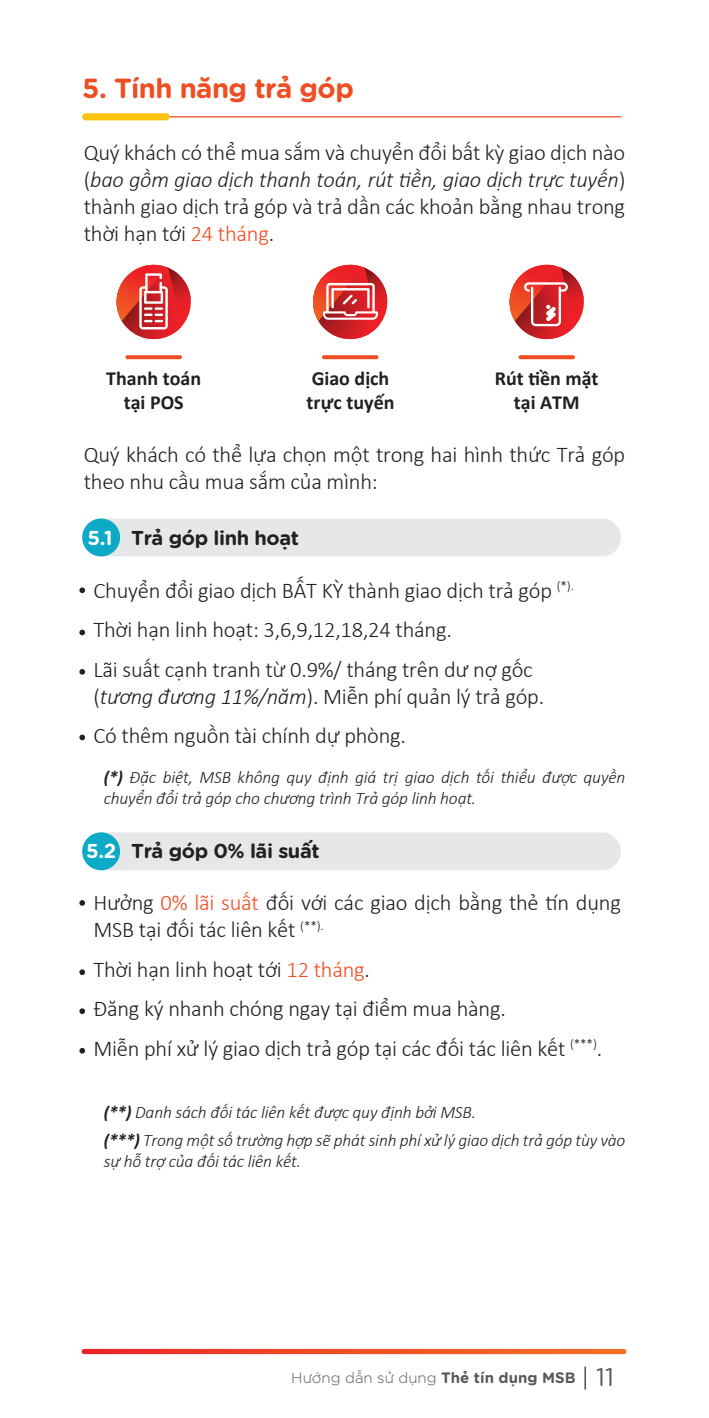
<style>
.page{position:relative;width:709px;height:1418px;background:#fff}
.page>*{position:absolute;margin:0;border:0;box-sizing:border-box;transform-origin:0 0}
.t1{font:700 27.5px "SVN Gotham Rounded";letter-spacing:-.02em;color:#f04d22}
.t2{font:300 22.5px/27px "Calibri";letter-spacing:-.01em;color:#231f20}
.t3{font:700 20px/24px "Calibri";color:#231f20;text-align:center}
.t4{font:700 20px "SVN Gotham Rounded";letter-spacing:-.02em;color:#231f20}
.t5{font:italic 300 17.5px/21px "Calibri";letter-spacing:-.01em;color:#231f20}
.t6{font:300 15px "SVN Gotham Rounded";color:#58595b}
.s1{font-style:italic}
.s2{color:#f04d22}
.s3{color:#fff}
.s4{font-weight:700}
.s5{font-weight:400;font-size:25px}
</style>
<div class="page">
<svg style="left:584px;top:1366px;width:2px;height:23px"></svg>
<hr style="left:137px;top:116px;width:484px;height:1px;background:#f04d22">
<div style="left:82px;top:113px;width:88px;height:7px;background:#fec210;border-radius:4px"></div>
<div style="left:82px;top:518px;width:539px;height:38px;background:#e6e7e9;border-radius:19px"></div>
<div style="left:82px;top:518px;width:38px;height:38px;background:#0caac7;border-radius:50%"></div>
<div style="left:82px;top:832px;width:539px;height:38px;background:#e6e7e9;border-radius:19px"></div>
<div style="left:82px;top:832px;width:38px;height:38px;background:#0caac7;border-radius:50%"></div>
<svg style="left:125px;top:355px;width:57px;height:4px"></svg>
<svg style="left:322px;top:355px;width:56px;height:4px"></svg>
<svg style="left:518px;top:355px;width:57px;height:4px"></svg>
<svg style="left:313px;top:265px;width:74px;height:74px"></svg>
<svg style="left:509px;top:265px;width:75px;height:74px"></svg>
<svg style="left:117px;top:265px;width:74px;height:74px"></svg>
<svg style="left:79px;top:587px;width:6px;height:6px"></svg>
<svg style="left:79px;top:629px;width:6px;height:6px"></svg>
<svg style="left:79px;top:669px;width:6px;height:5px"></svg>
<svg style="left:79px;top:900px;width:6px;height:5px"></svg>
<svg style="left:79px;top:969px;width:6px;height:6px"></svg>
<svg style="left:79px;top:1008px;width:6px;height:6px"></svg>
<svg style="left:79px;top:1047px;width:6px;height:6px"></svg>
<svg style="left:79px;top:734px;width:6px;height:6px"></svg>
<svg style="left:82px;top:1348px;width:544px;height:5px"></svg>
<p class="t1" style="left:82px;top:66px;width:273px">5. Tính năng trả góp</p>
<p class="t2" style="left:84px;top:139px;width:543px;text-align:justify">Quý khách có thể mua sắm và chuyển đổi bất kỳ giao dịch nào (<span class="s1">bao gồm giao dịch thanh toán, rút tiền, giao dịch trực tuyến</span>) thành giao dịch trả góp và trả dần các khoản bằng nhau trong thời hạn tới <span class="s2">24 tháng</span>.</p>
<p class="t3" style="left:106px;top:366px;width:96px">Thanh toán tại POS</p>
<p class="t3" style="left:306px;top:366px;width:89px;text-align:left">Giao dịch trực tuyến</p>
<p class="t3" style="left:495px;top:366px;width:105px">Rút tiền mặt tại ATM</p>
<p class="t2" style="left:84px;top:441px;width:543px">Quý khách có thể lựa chọn một trong hai hình thức Trả góp theo nhu cầu mua sắm của mình:</p>
<p class="t4" style="left:87px;top:521px;width:213px"><span class="s3">5.1</span> Trả góp linh hoạt</p>
<p class="t2" style="left:93px;top:570px;width:482px;line-height:39.5px">Chuyển đổi giao dịch BẤT KỲ thành giao dịch trả góp <sup>(*).<br></sup>Thời hạn linh hoạt: 3,6,9,12,18,24 tháng.<br>Lãi suất cạnh tranh từ 0.9%/ tháng trên dư nợ gốc</p>
<p class="t2" style="left:93px;top:676px;width:452px;line-height:39.5px">(<span class="s1">tương đương 11%/năm</span>). Miễn phí quản lý trả góp.<br>Có thêm nguồn tài chính dự phòng.</p>
<p class="t5" style="left:104px;top:766px;width:523px"><span class="s4">(*)</span> Đặc biệt, MSB không quy định giá trị giao dịch tối thiểu được quyền chuyển đổi trả góp cho chương trình Trả góp linh hoạt.</p>
<p class="t4" style="left:86px;top:835px;width:235px"><span class="s3">5.2</span> Trả góp 0% lãi suất</p>
<p class="t2" style="left:93px;top:889px;width:529px">Hưởng <span class="s2">0% lãi suất</span> đối với các giao dịch bằng thẻ tín dụng<br>MSB tại đối tác liên kết <sup>(**).</sup></p>
<p class="t2" style="left:93px;top:949px;width:510px;line-height:39.5px">Thời hạn linh hoạt tới <span class="s2">12 tháng</span>.<br>Đăng ký nhanh chóng ngay tại điểm mua hàng.<br>Miễn phí xử lý giao dịch trả góp tại các đối tác liên kết <sup>(***)</sup>.</p>
<p class="t5" style="left:104px;top:1097px;width:523px;line-height:28.5px"><span class="s4">(**)</span> Danh sách đối tác liên kết được quy định bởi MSB.<br><span class="s4">(***)</span> Trong một số trường hợp sẽ phát sinh phí xử lý giao dịch trả góp tùy vào</p>
<p class="t5" style="left:104px;top:1150px;width:199px">sự hỗ trợ của đối tác liên kết.</p>
<p class="t6" style="left:291px;top:1367px;width:324px">Hướng dẫn sử dụng <span class="s4">Thẻ tín dụng MSB</span> <span class="s5">11</span></p>
</div>
